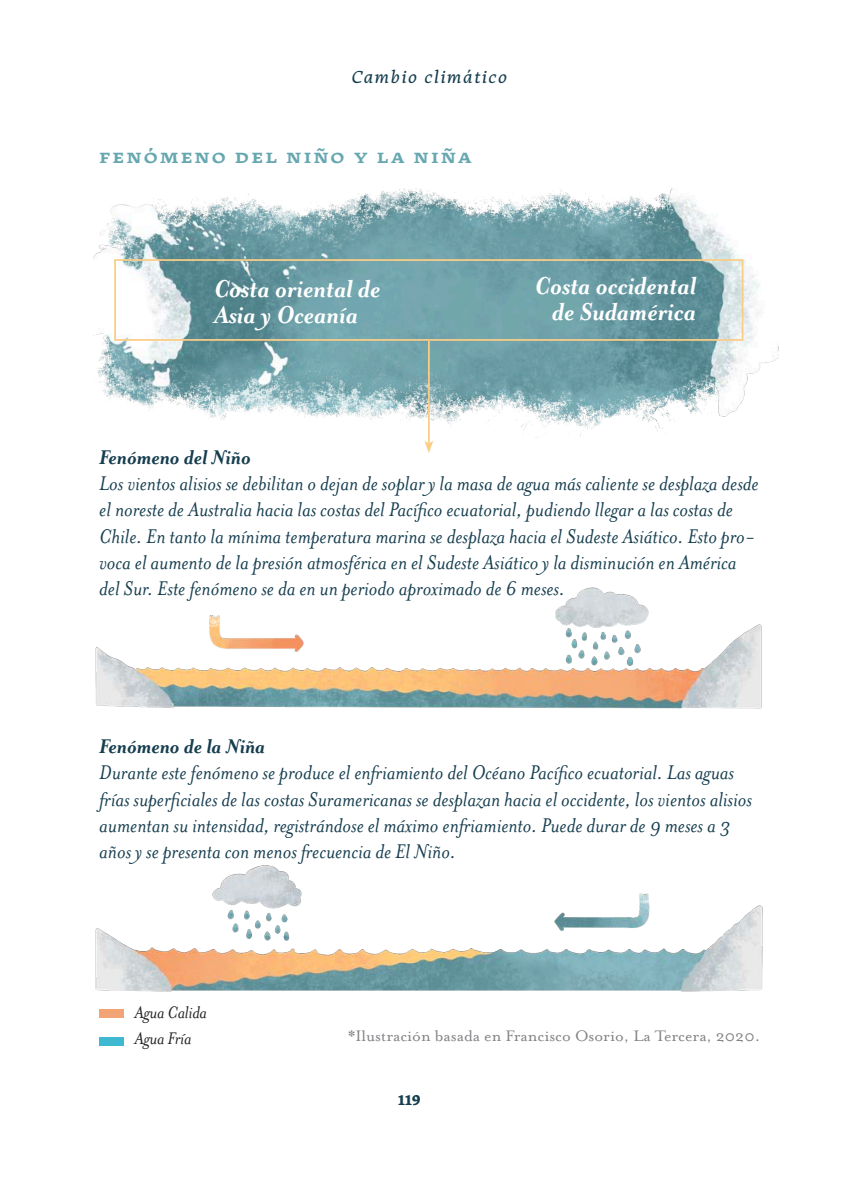
<style>
.page{position:relative;width:844px;height:1191px;background:#fff}
.page>*{position:absolute;margin:0;border:0;box-sizing:border-box;transform-origin:0 0}
.Cuerpo_de_texto{font:italic 700 28px/26.2px "Mrs Eaves OT";color:#fff;text-align:right}
.Definiciones_de_pala{font:italic 22.75px/26.2px "Mrs Eaves OT";color:#163e4f}
.Titulo_infografías_y{font:700 19.25px "Tuna";color:#66a7b0}
.Cuerpo_de_texto-2{font:italic 19.25px "Mrs Eaves OT";letter-spacing:-.01em;color:#231f20}
.Referencias{font:17.5px "Mrs Eaves OT";color:#808285}
.Referencias-2{font:italic 17.5px "Tuna";letter-spacing:.1em;color:#163e4f}
.t1{font:800 14px "Tuna";color:#163e4f}
.s1{font-weight:700}
</style>
<div class="page">
<img style="left:93px;top:189px;width:685px;height:252px">
<img style="left:95px;top:587px;width:667px;height:122px">
<img style="left:95px;top:865px;width:668px;height:127px">
<div style="left:114px;top:259px;width:629px;height:82px;border:2px solid #facd86"></div>
<hr style="left:428px;top:341px;width:1px;height:102px;background:#facd86">
<svg style="left:424px;top:441px;width:9px;height:12px"></svg>
<div style="left:99px;top:1008px;width:25px;height:9px;background:#f3a476"></div>
<div style="left:99px;top:1037px;width:25px;height:9px;background:#3fb9d1"></div>
<p class="Referencias-2" style="left:351px;top:65px;width:157px">Cambio climático</p>
<p class="Titulo_infografías_y" style="left:99px;top:144px;width:374px">fenómeno del niño y la niña</p>
<p class="Cuerpo_de_texto" style="left:214px;top:275px;width:168px;text-align:left">Costa oriental de<br>Asia y Oceanía</p>
<p class="Cuerpo_de_texto" style="left:535px;top:273px;width:162px">Costa occidental de Sudamérica</p>
<p class="Definiciones_de_pala" style="left:99px;top:444px;width:660px"><span class="s1">Fenómeno del Niño<br></span>Los vientos alisios se debilitan o dejan de soplar y la masa de agua más caliente se desplaza desde el noreste de Australia hacia las costas del Pacífico ecuatorial, pudiendo llegar a las costas de Chile. En tanto la mínima temperatura marina se desplaza hacia el Sudeste Asiático. Esto pro&shy;voca el aumento de la presión atmosférica en el Sudeste Asiático y la disminución en América del Sur. Este fenómeno se da en un periodo aproximado de 6 meses.</p>
<p class="Definiciones_de_pala" style="left:99px;top:733px;width:654px"><span class="s1">Fenómeno de la Niña<br></span>Durante este fenómeno se produce el enfriamiento del Océano Pacífico ecuatorial. Las aguas frías superficiales de las costas Suramericanas se desplazan hacia el occidente, los vientos alisios aumentan su intensidad, registrándose el máximo enfriamiento. Puede durar de 9 meses a 3 años y se presenta con menos frecuencia de El Niño.</p>
<p class="Cuerpo_de_texto-2" style="left:135px;top:1002px;width:74px">Agua Calida</p>
<p class="Cuerpo_de_texto-2" style="left:135px;top:1028px;width:58px">Agua Fría</p>
<p class="Referencias" style="left:348px;top:1026px;width:413px">*Ilustración basada en Francisco Osorio, La Tercera, 2020.</p>
<p class="t1" style="left:398px;top:1091px;width:24px">119</p>
</div>
